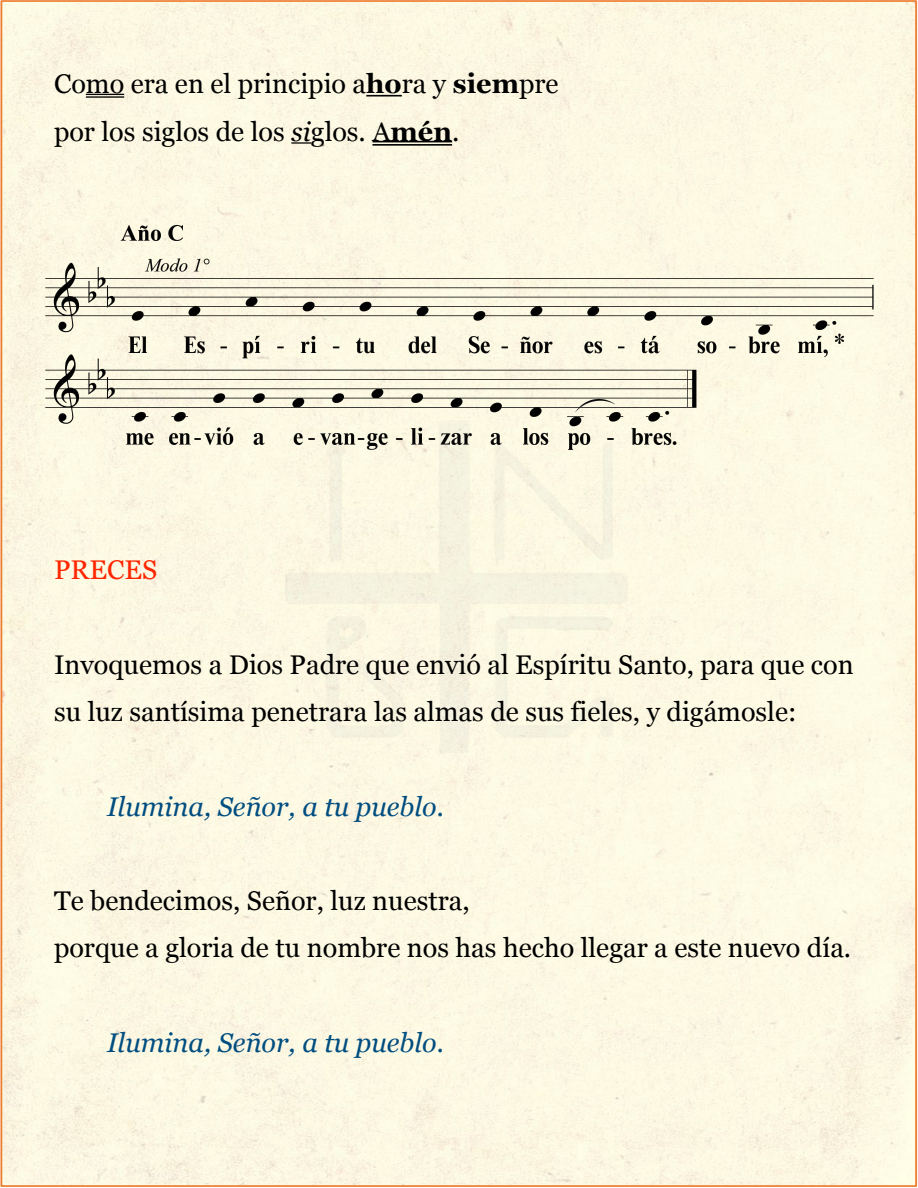
<style>
.page{position:relative;width:918px;height:1188px;background:#fff}
.page>*{position:absolute;margin:0;border:0;box-sizing:border-box;transform-origin:0 0}
.t1{font:27px/47.2px "Georgia";color:#000}
.t2{font:italic 27px "Georgia";color:#004d80}
.t3{font:27px "Georgia";color:#ff2600}
.s1{font-weight:700}
.s2{font-style:italic}
</style>
<div class="page">
<div style="left:4px;top:3px;width:910px;height:1181px;background:#fcf9e3"></div>
<img style="left:271px;top:487px;width:375px;height:284px">
<hr style="left:86px;top:94px;width:38px;height:1px;background:#000">
<hr style="left:86px;top:96px;width:38px;height:2px;background:#000">
<hr style="left:366px;top:95px;width:36px;height:2px;background:#000">
<hr style="left:291px;top:142px;width:20px;height:2px;background:#000">
<hr style="left:372px;top:141px;width:80px;height:1px;background:#000">
<hr style="left:372px;top:144px;width:80px;height:2px;background:#000">
<img style="left:27px;top:209px;width:864px;height:278px">
<p class="t1" style="left:54px;top:59px;width:506px">Como era en el principio a<span class="s1">ho</span>ra y <span class="s1">siem</span>pre por los siglos de los <span class="s2">si</span>glos. A<span class="s1">mén</span>.</p>
<p class="t3" style="left:54px;top:550px;width:105px">PRECES</p>
<p class="t1" style="left:54px;top:640px;width:801px">Invoquemos a Dios Padre que envió al Espíritu Santo, para que con su luz santísima penetrara las almas de sus fieles, y digámosle:</p>
<p class="t2" style="left:107px;top:787px;width:338px">Ilumina, Señor, a tu pueblo.</p>
<p class="t1" style="left:54px;top:876px;width:799px">Te bendecimos, Señor, luz nuestra,<br>porque a gloria de tu nombre nos has hecho llegar a este nuevo día.</p>
<p class="t2" style="left:107px;top:1023px;width:338px">Ilumina, Señor, a tu pueblo.</p>
</div>
